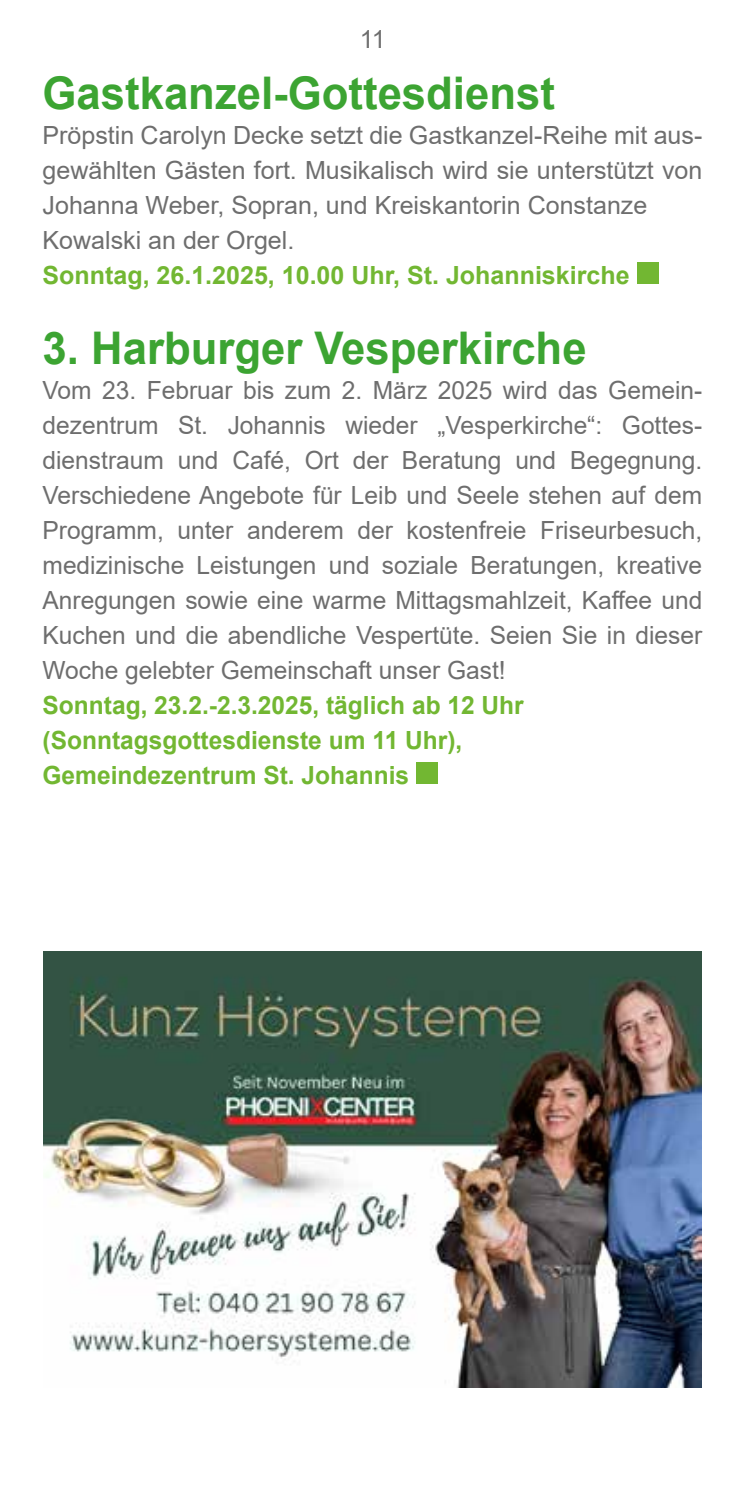
<style>
.page{position:relative;width:745px;height:1489px;background:#fff}
.page>*{position:absolute;margin:0;border:0;box-sizing:border-box;transform-origin:0 0}
.t1{font:700 45px "Arial";color:#3ca432}
.t2{font:25px/35px "Arial";color:#6e6e6e}
.t3{font:700 25px/35px "Arial";color:#72b732}
</style>
<div class="page">
<div style="left:636px;top:262px;width:22px;height:22px;background:#72b732"></div>
<div style="left:416px;top:762px;width:21px;height:22px;background:#72b732"></div>
<img style="left:43px;top:951px;width:658px;height:436px">
<p class="t2" style="left:359px;top:22px;width:27px">11</p>
<h1 class="t1" style="left:43px;top:61px;width:513px">Gastkanzel-Gottesdienst</h1>
<p class="t2" style="left:43px;top:118px;width:661px">Pröpstin Carolyn Decke setzt die Gastkanzel-Reihe mit aus&shy;gewählten Gästen fort. Musikalisch wird sie unterstützt von Johanna Weber, Sopran, und Kreiskantorin Constanze Kowalski an der Orgel.</p>
<p class="t3" style="left:43px;top:258px;width:588px">Sonntag, 26.1.2025, 10.00 Uhr, St. Johanniskirche</p>
<h1 class="t1" style="left:43px;top:316px;width:545px">3. Harburger Vesperkirche</h1>
<p class="t2" style="left:43px;top:373px;width:661px;text-align:justify">Vom 23. Februar bis zum 2. März 2025 wird das Gemein&shy;dezentrum St. Johannis wieder „Vesperkirche“: Gottes&shy;dienstraum und Café, Ort der Beratung und Begegnung.<br>Verschiedene Angebote für Leib und Seele stehen auf dem Programm, unter anderem der kostenfreie Friseurbesuch, medizinische Leistungen und soziale Beratungen, kreative Anregungen sowie eine warme Mittagsmahlzeit, Kaffee und Kuchen und die abendliche Vespertüte. Seien Sie in dieser Woche gelebter Gemeinschaft unser Gast!</p>
<p class="t3" style="left:43px;top:688px;width:482px">Sonntag, 23.2.-2.3.2025, täglich ab 12 Uhr (Sonntagsgottesdienste um 11 Uhr),<br>Gemeindezentrum St. Johannis</p>
</div>
